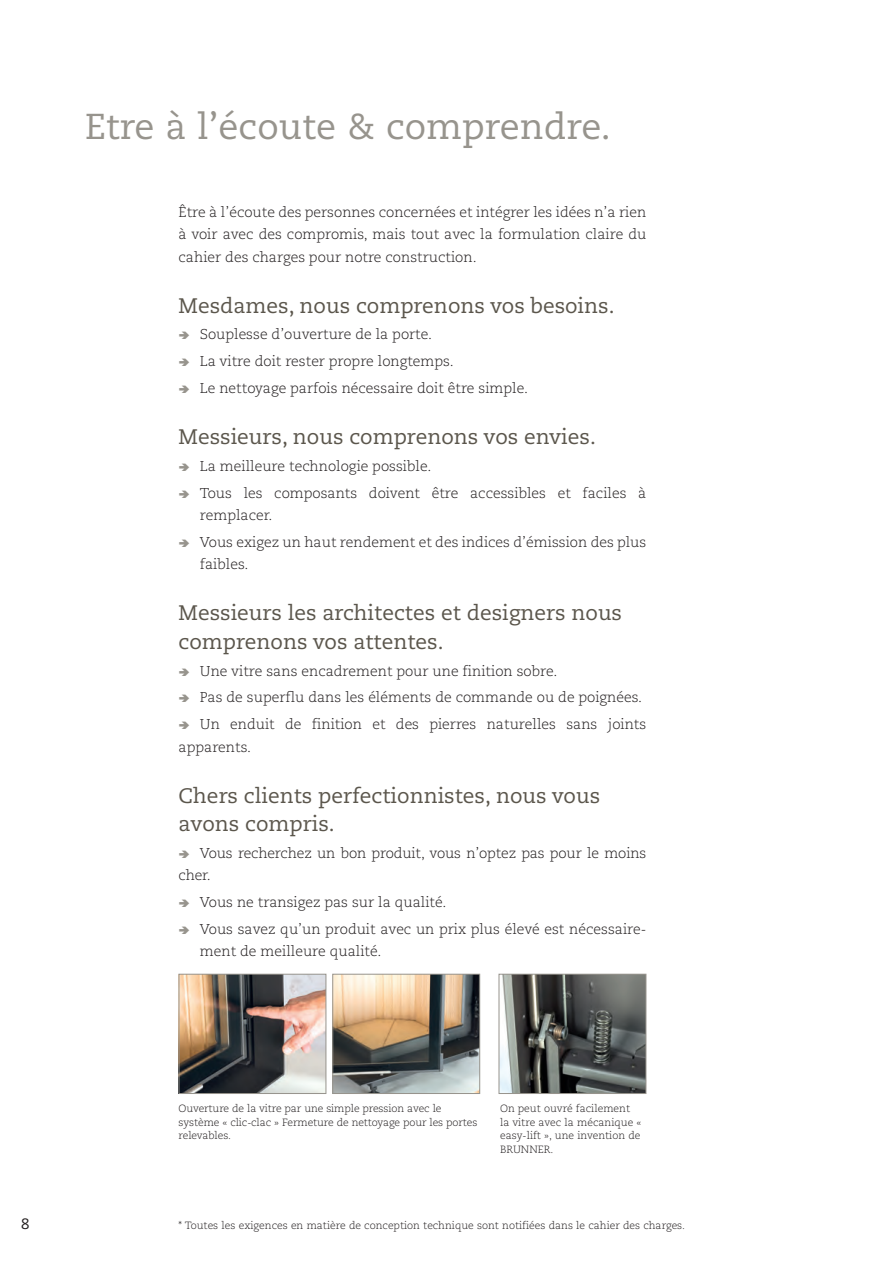
<style>
.page{position:relative;width:893px;height:1263px;background:#fff}
.page>*{position:absolute;margin:0;border:0;box-sizing:border-box;transform-origin:0 0}
.t1{font:36px "PMN Caecilia LTCE";color:#97948d}
.t2{font:21px/28.5px "PMN Caecilia LTCE";color:#5b564c}
.t3{font:15px "PMN Caecilia LTCE";color:#231f20}
.t4{font:300 14.25px/26.7px "PMN Caecilia LTCE";color:#231f20}
.t5{font:300 10.5px/13.5px "PMN Caecilia LTCE";color:#231f20}
</style>
<div class="page">
<img style="left:181px;top:976px;width:143px;height:116px">
<div style="left:179px;top:974px;width:147px;height:120px;border:1px solid #97948d"></div>
<img style="left:334px;top:976px;width:144px;height:116px">
<div style="left:332px;top:974px;width:148px;height:120px;border:1px solid #97948d"></div>
<img style="left:501px;top:976px;width:143px;height:116px">
<div style="left:499px;top:974px;width:147px;height:120px;border:1px solid #97948d"></div>
<h1 class="t1" style="left:85px;top:106px;width:527px">Etre à l’écoute &amp; comprendre.</h1>
<p class="t4" style="left:179px;top:201px;width:469px;line-height:22.5px;text-align:justify">Être à l’écoute des personnes concernées et intégrer les idées n’a rien à voir avec des compromis, mais tout avec la formulation claire du cahier des charges pour notre construction.</p>
<h2 class="t2" style="left:179px;top:292px;width:437px">Mesdames, nous comprenons vos besoins.</h2>
<p class="t4" style="left:200px;top:322px;width:330px">Souplesse d’ouverture de la porte.<br>La vitre doit rester propre longtemps.<br>Le nettoyage parfois nécessaire doit être simple.</p>
<h2 class="t2" style="left:179px;top:423px;width:419px">Messieurs, nous comprenons vos envies.</h2>
<p class="t4" style="left:200px;top:453px;width:448px">La meilleure technologie possible.<br>Tous les composants doivent être accessibles et faciles à</p>
<p class="t4" style="left:200px;top:502px;width:448px">remplacer.<br>Vous exigez un haut rendement et des indices d’émission des plus</p>
<p class="t4" style="left:200px;top:551px;width:50px">faibles.</p>
<h2 class="t2" style="left:179px;top:599px;width:445px">Messieurs les architectes et designers nous comprenons vos attentes.</h2>
<p class="t4" style="left:200px;top:658px;width:448px">Une vitre sans encadrement pour une finition sobre.<br>Pas de superflu dans les éléments de commande ou de poignées.<br>Un enduit de finition et des pierres naturelles sans joints</p>
<p class="t4" style="left:179px;top:734px;width:74px">apparents.</p>
<h2 class="t2" style="left:179px;top:781px;width:423px">Chers clients perfectionnistes, nous vous avons compris.</h2>
<p class="t4" style="left:179px;top:842px;width:469px;line-height:22.5px;text-indent:21px">Vous recherchez un bon produit, vous n’optez pas pour le moins cher.</p>
<p class="t4" style="left:200px;top:889px;width:448px">Vous ne transigez pas sur la qualité.<br>Vous savez qu’un produit avec un prix plus élevé est nécessaire-</p>
<p class="t4" style="left:200px;top:938px;width:183px">ment de meilleure qualité.</p>
<p class="t3" style="left:21px;top:1215px;width:10px">8</p>
<p class="t5" style="left:179px;top:1102px;width:300px">Ouverture de la vitre par une simple pression avec le système « clic-clac » Fermeture de nettoyage pour les portes relevables.</p>
<p class="t5" style="left:500px;top:1102px;width:143px">On peut ouvré facilement la vitre avec la mécanique « easy-lift », une invention de<br>BRUNNER.</p>
<p class="t5" style="left:179px;top:1219px;width:508px">* Toutes les exigences en matière de conception technique sont notifiées dans le cahier des charges.</p>
</div>
